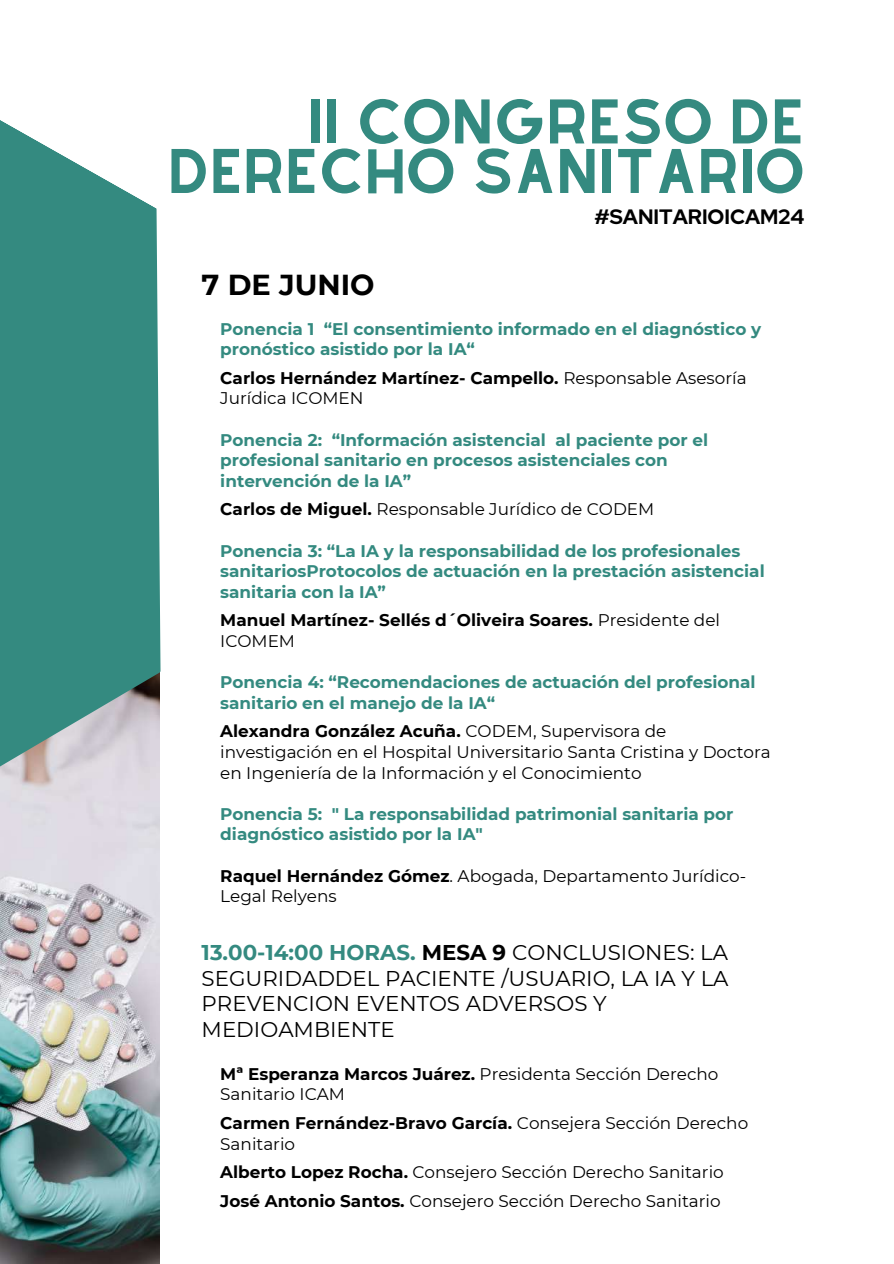
<style>
.page{position:relative;width:894px;height:1264px;background:#fff}
.page>*{position:absolute;margin:0;border:0;box-sizing:border-box;transform-origin:0 0}
.t1{font:55.05px/49.5px "Alyssum Sans";color:#348a80;text-align:right}
.t2{font:700 28.8px "Montserrat";color:#000}
.t3{font:21.3px/25.8px "Montserrat";color:#000}
.t4{font:700 20.7px "Red Hat Display";color:#000}
.t5{font:700 16.8px/20.5px "Montserrat";color:#348a80}
.t6{font:16.8px/20.5px "Montserrat";color:#000}
.t7{font:700 16.8px/20.5px "Montserrat";color:#000}
.s1{font-weight:400}
.s2{font-weight:700}
.s3{font-weight:700;color:#348a80}
</style>
<div class="page">
<img style="left:0;top:907px;width:160px;height:356px">
<svg style="left:0;top:120px;width:160px;height:787px;background:#67a29d"></svg>
<h1 class="t1" style="left:168px;top:97px;width:638px">II CONGRESO DE<br>DERECHO SANITARIO</h1>
<h2 class="t2" style="left:201px;top:267px;width:174px">7 DE JUNIO</h2>
<p class="t4" style="left:594px;top:203px;width:211px">#SANITARIOICAM24</p>
<p class="t5" style="left:220px;top:318px;width:542px">Ponencia 1 “El consentimiento informado en el diagnóstico y pronóstico asistido por la IA“</p>
<p class="t7" style="left:220px;top:367px;width:527px">Carlos Hernández Martínez- Campello. <span class="s1">Responsable Asesoría<br>Jurídica ICOMEN</span></p>
<p class="t5" style="left:220px;top:429px;width:489px">Ponencia 2: “Información asistencial al paciente por el profesional sanitario en procesos asistenciales con intervención de la IA”</p>
<p class="t6" style="left:220px;top:499px;width:435px"><span class="s2">Carlos de Miguel.</span> Responsable Jurídico de CODEM</p>
<p class="t5" style="left:220px;top:540px;width:546px">Ponencia 3: “La IA y la responsabilidad de los profesionales sanitariosProtocolos de actuación en la prestación asistencial sanitaria con la IA”</p>
<p class="t7" style="left:220px;top:610px;width:501px">Manuel Martínez- Sellés d´Oliveira Soares. <span class="s1">Presidente del<br>ICOMEM</span></p>
<p class="t5" style="left:220px;top:672px;width:536px">Ponencia 4: “Recomendaciones de actuación del profesional sanitario en el manejo de la IA“</p>
<p class="t6" style="left:220px;top:721px;width:552px"><span class="s2">Alexandra González Acuña.</span> CODEM, Supervisora de investigación en el Hospital Universitario Santa Cristina y Doctora en Ingeniería de la Información y el Conocimiento</p>
<p class="t5" style="left:220px;top:803px;width:514px">Ponencia 5: " La responsabilidad patrimonial sanitaria por diagnóstico asistido por la IA"</p>
<p class="t6" style="left:220px;top:865px;width:527px"><span class="s2">Raquel Hernández Gómez</span>. Abogada, Departamento Jurídico-<br>Legal Relyens</p>
<p class="t3" style="left:201px;top:939px;width:528px"><span class="s3">13.00-14:00 HORAS.</span> <span class="s2">MESA 9</span> CONCLUSIONES: LA SEGURIDADDEL PACIENTE /USUARIO, LA IA Y LA PREVENCION EVENTOS ADVERSOS Y MEDIOAMBIENTE</p>
<p class="t6" style="left:220px;top:1063px;width:499px"><span class="s2">Mª Esperanza Marcos Juárez.</span> Presidenta Sección Derecho<br>Sanitario ICAM</p>
<p class="t6" style="left:220px;top:1112px;width:529px"><span class="s2">Carmen Fernández-Bravo García.</span> Consejera Sección Derecho<br>Sanitario</p>
<p class="t6" style="left:220px;top:1157px;width:505px;line-height:28.7px"><span class="s2">Alberto Lopez Rocha.</span> Consejero Sección Derecho Sanitario<br><span class="s2">José Antonio Santos.</span> Consejero Sección Derecho Sanitario</p>
</div>
